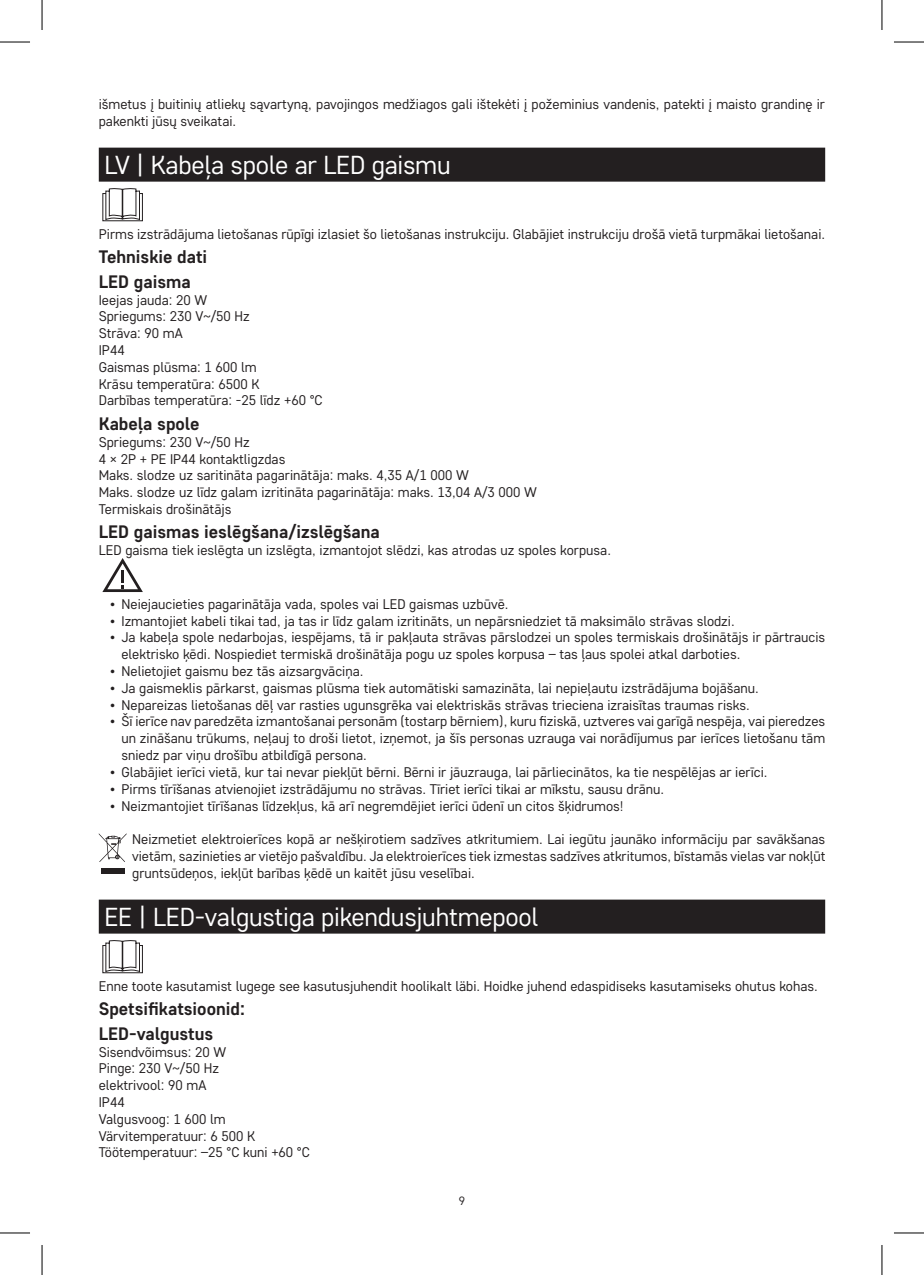
<style>
.page{position:relative;width:924px;height:1275px;background:#fff}
.page>*{position:absolute;margin:0;border:0;box-sizing:border-box;transform-origin:0 0}
.t1{font:26px "Core Sans D35";letter-spacing:-.01em;color:#fff}
.t2{font:700 18px/24.4px "Core Sans D55";color:#231f20}
.t3{font:14px/16.8px "Core Sans D35";color:#231f20}
.t4{font:12px "Core Sans D35";color:#231f20}
</style>
<div class="page">
<div style="left:99px;top:148px;width:725px;height:34px;background:#231f20"></div>
<div style="left:99px;top:899px;width:725px;height:34px;background:#231f20"></div>
<svg style="left:102px;top:188px;width:41px;height:33px"></svg>
<svg style="left:102px;top:558px;width:41px;height:34px"></svg>
<svg style="left:99px;top:833px;width:27px;height:29px"></svg>
<div style="left:101px;top:868px;width:23px;height:5px;background:#231f20"></div>
<svg style="left:102px;top:940px;width:41px;height:33px"></svg>
<hr style="left:0;top:42px;width:30px;height:1px;background:#000">
<hr style="left:893px;top:42px;width:30px;height:1px;background:#000">
<hr style="left:0;top:1232px;width:30px;height:1px;background:#000">
<hr style="left:893px;top:1232px;width:30px;height:1px;background:#000">
<hr style="left:42px;top:0;width:1px;height:30px;background:#000">
<hr style="left:42px;top:1245px;width:1px;height:30px;background:#000">
<hr style="left:881px;top:0;width:1px;height:30px;background:#000">
<hr style="left:881px;top:1245px;width:1px;height:30px;background:#000">
<p class="t3" style="left:99px;top:95px;width:727px">išmetus į buitinių atliekų sąvartyną, pavojingos medžiagos gali ištekėti į požeminius vandenis, patekti į maisto grandinę ir pakenkti jūsų sveikatai.</p>
<h1 class="t1" style="left:104px;top:148px;width:347px">LV | Kabeļa spole ar LED gaismu</h1>
<p class="t3" style="left:99px;top:225px;width:727px">Pirms izstrādājuma lietošanas rūpīgi izlasiet šo lietošanas instrukciju. Glabājiet instrukciju drošā vietā turpmākai lietošanai.</p>
<p class="t2" style="left:99px;top:244px;width:110px">Tehniskie dati<br>LED gaisma</p>
<p class="t3" style="left:99px;top:291px;width:225px">Ieejas jauda: 20 W<br>Spriegums: 230 V~/50 Hz<br>Strāva: 90 mA<br>IP44<br>Gaismas plūsma: 1 600 lm<br>Krāsu temperatūra: 6500 K<br>Darbības temperatūra: -25 līdz +60 °C</p>
<p class="t2" style="left:99px;top:411px;width:102px">Kabeļa spole</p>
<p class="t3" style="left:99px;top:433px;width:439px">Spriegums: 230 V~/50 Hz<br>4 × 2P + PE IP44 kontaktligzdas<br>Maks. slodze uz saritināta pagarinātāja: maks. 4,35 A/1 000 W<br>Maks. slodze uz līdz galam izritināta pagarinātāja: maks. 13,04 A/3 000 W Termiskais drošinātājs</p>
<p class="t2" style="left:99px;top:519px;width:282px">LED gaismas ieslēgšana/izslēgšana</p>
<p class="t3" style="left:99px;top:541px;width:513px">LED gaisma tiek ieslēgta un izslēgta, izmantojot slēdzi, kas atrodas uz spoles korpusa.</p>
<p class="t3" style="left:110px;top:595px;width:399px">• Neiejaucieties pagarinātāja vada, spoles vai LED gaismas uzbūvē.</p>
<p class="t3" style="left:110px;top:612px;width:625px">• Izmantojiet kabeli tikai tad, ja tas ir līdz galam izritināts, un nepārsniedziet tā maksimālo strāvas slodzi.</p>
<p class="t3" style="left:121px;top:628px;width:705px;text-indent:-11px">• Ja kabeļa spole nedarbojas, iespējams, tā ir pakļauta strāvas pārslodzei un spoles termiskais drošinātājs ir pārtraucis elektrisko ķēdi. Nospiediet termiskā drošinātāja pogu uz spoles korpusa – tas ļaus spolei atkal darboties.</p>
<p class="t3" style="left:110px;top:662px;width:255px">• Nelietojiet gaismu bez tās aizsargvāciņa.</p>
<p class="t3" style="left:110px;top:679px;width:650px">• Ja gaismeklis pārkarst, gaismas plūsma tiek automātiski samazināta, lai nepieļautu izstrādājuma bojāšanu.</p>
<p class="t3" style="left:110px;top:696px;width:641px">• Nepareizas lietošanas dēļ var rasties ugunsgrēka vai elektriskās strāvas trieciena izraisītas traumas risks.</p>
<p class="t3" style="left:121px;top:712px;width:705px;text-align:justify;text-indent:-11px">• Šī ierīce nav paredzēta izmantošanai personām (tostarp bērniem), kuru fiziskā, uztveres vai garīgā nespēja, vai pieredzes un zināšanu trūkums, neļauj to droši lietot, izņemot, ja šīs personas uzrauga vai norādījumus par ierīces lietošanu tām sniedz par viņu drošību atbildīgā persona.</p>
<p class="t3" style="left:110px;top:763px;width:658px">• Glabājiet ierīci vietā, kur tai nevar piekļūt bērni. Bērni ir jāuzrauga, lai pārliecinātos, ka tie nespēlējas ar ierīci.</p>
<p class="t3" style="left:110px;top:780px;width:555px">• Pirms tīrīšanas atvienojiet izstrādājumu no strāvas. Tīriet ierīci tikai ar mīkstu, sausu drānu.</p>
<p class="t3" style="left:110px;top:796px;width:514px">• Neizmantojiet tīrīšanas līdzekļus, kā arī negremdējiet ierīci ūdenī un citos šķidrumos!</p>
<p class="t3" style="left:132px;top:830px;width:694px;text-align:justify">Neizmetiet elektroierīces kopā ar nešķirotiem sadzīves atkritumiem. Lai iegūtu jaunāko informāciju par savākšanas vietām, sazinieties ar vietējo pašvaldību. Ja elektroierīces tiek izmestas sadzīves atkritumos, bīstamās vielas var nokļūt gruntsūdeņos, iekļūt barības ķēdē un kaitēt jūsu veselībai.</p>
<h1 class="t1" style="left:104px;top:900px;width:435px">EE | LED-valgustiga pikendusjuhtmepool</h1>
<p class="t3" style="left:99px;top:977px;width:720px">Enne toote kasutamist lugege see kasutusjuhendit hoolikalt läbi. Hoidke juhend edaspidiseks kasutamiseks ohutus kohas.</p>
<p class="t2" style="left:99px;top:996px;width:147px">Spetsifikatsioonid:<br>LED-valgustus</p>
<p class="t3" style="left:99px;top:1043px;width:212px">Sisendvõimsus: 20 W<br>Pinge: 230 V~/50 Hz<br>elektrivool: 90 mA<br>IP44<br>Valgusvoog: 1 600 lm<br>Värvitemperatuur: 6 500 K<br>Töötemperatuur: –25 °C kuni +60 °C</p>
<p class="t4" style="left:458px;top:1192px;width:8px">9</p>
</div>
